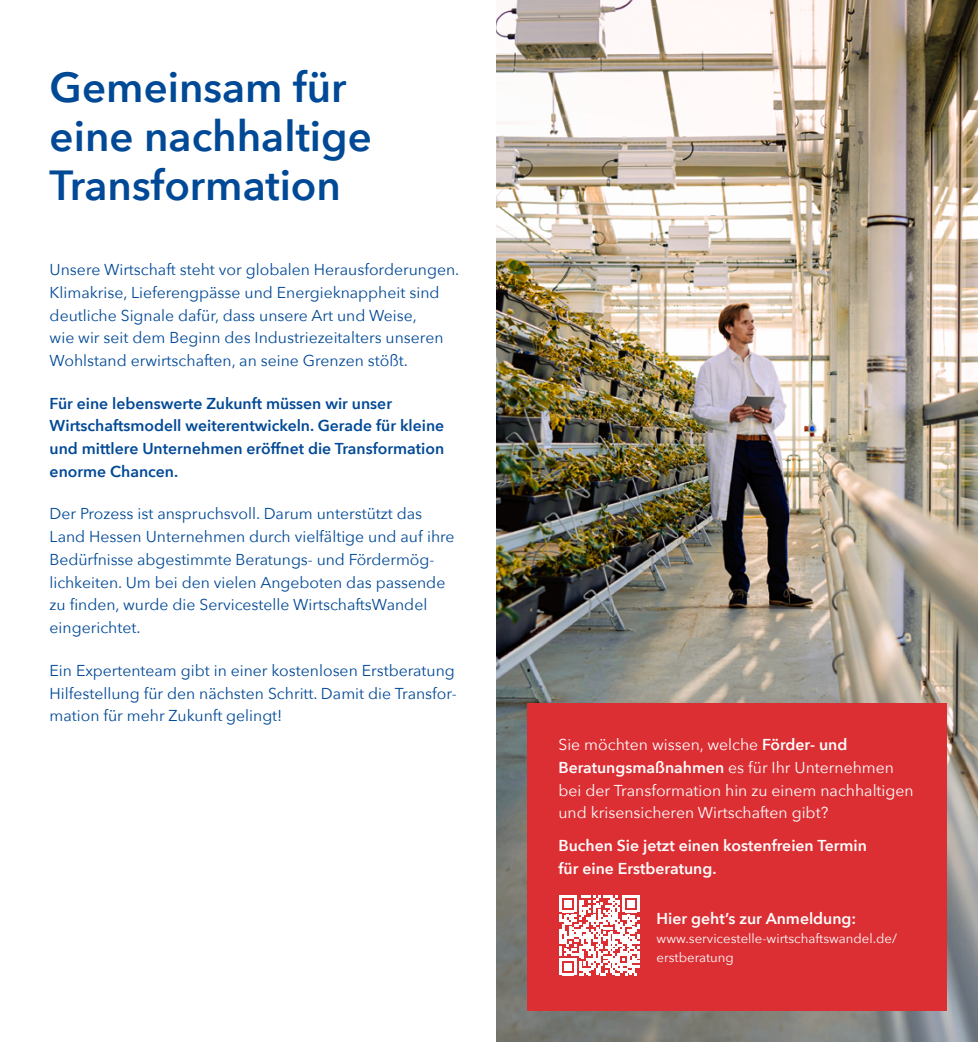
<style>
.page{position:relative;width:978px;height:1042px;background:#fff}
.page>*{position:absolute;margin:0;border:0;box-sizing:border-box;transform-origin:0 0}
.t1{font:600 42px/49px "Avenir Next";color:#004996}
.t2{font:15.75px/22.8px "Avenir Next";color:#004996}
.t3{font:600 15.75px/22.8px "Avenir Next";color:#004996}
.t4{font:15.75px/22.8px "Avenir Next";color:#fff}
.t5{font:600 15.75px/22.8px "Avenir Next";color:#fff}
.t6{font:13.12px/19.2px "Avenir Next";color:#fff}
.s1{font-weight:600}
</style>
<div class="page">
<img style="left:496px;top:0;width:481px;height:1042px">
<div style="left:527px;top:703px;width:419px;height:308px;background:#dc2f34"></div>
<svg style="left:559px;top:895px;width:80px;height:80px"></svg>
<h1 class="t1" style="left:50px;top:61px;width:324px">Gemeinsam für eine nachhaltige<br>Transformation</h1>
<p class="t2" style="left:50px;top:257px;width:411px">Unsere Wirtschaft steht vor globalen Herausforderungen.<br>Klimakrise, Lieferengpässe und Energieknappheit sind deutliche Signale dafür, dass unsere Art und Weise,<br>wie wir seit dem Beginn des Industriezeitalters unseren Wohlstand erwirtschaften, an seine Grenzen stößt.</p>
<p class="t3" style="left:50px;top:391px;width:396px">Für eine lebenswerte Zukunft müssen wir unser Wirtschaftsmodell weiterentwickeln. Gerade für kleine und mittlere Unternehmen eröffnet die Transformation enorme Chancen.</p>
<p class="t2" style="left:50px;top:502px;width:406px">Der Prozess ist anspruchsvoll. Darum unterstützt das Land Hessen Unternehmen durch vielfältige und auf ihre Bedürfnisse abgestimmte Beratungs- und Fördermög&shy;lichkeiten. Um bei den vielen Angeboten das passende zu finden, wurde die Servicestelle WirtschaftsWandel eingerichtet.</p>
<p class="t2" style="left:50px;top:658px;width:408px">Ein Expertenteam gibt in einer kostenlosen Erstberatung<br>Hilfestellung für den nächsten Schritt. Damit die Transfor&shy;mation für mehr Zukunft gelingt!</p>
<p class="t4" style="left:558px;top:732px;width:356px">Sie möchten wissen, welche <span class="s1">Förder- und Beratungsmaßnahmen</span> es für Ihr Unternehmen bei der Transformation hin zu einem nachhaltigen und krisensicheren Wirtschaften gibt?</p>
<p class="t5" style="left:558px;top:834px;width:310px">Buchen Sie jetzt einen kostenfreien Termin für eine Erstberatung.</p>
<p class="t5" style="left:656px;top:906px;width:201px">Hier geht’s zur Anmeldung:</p>
<p class="t6" style="left:656px;top:928px;width:242px">www.servicestelle-wirtschaftswandel.de/ erstberatung</p>
</div>
